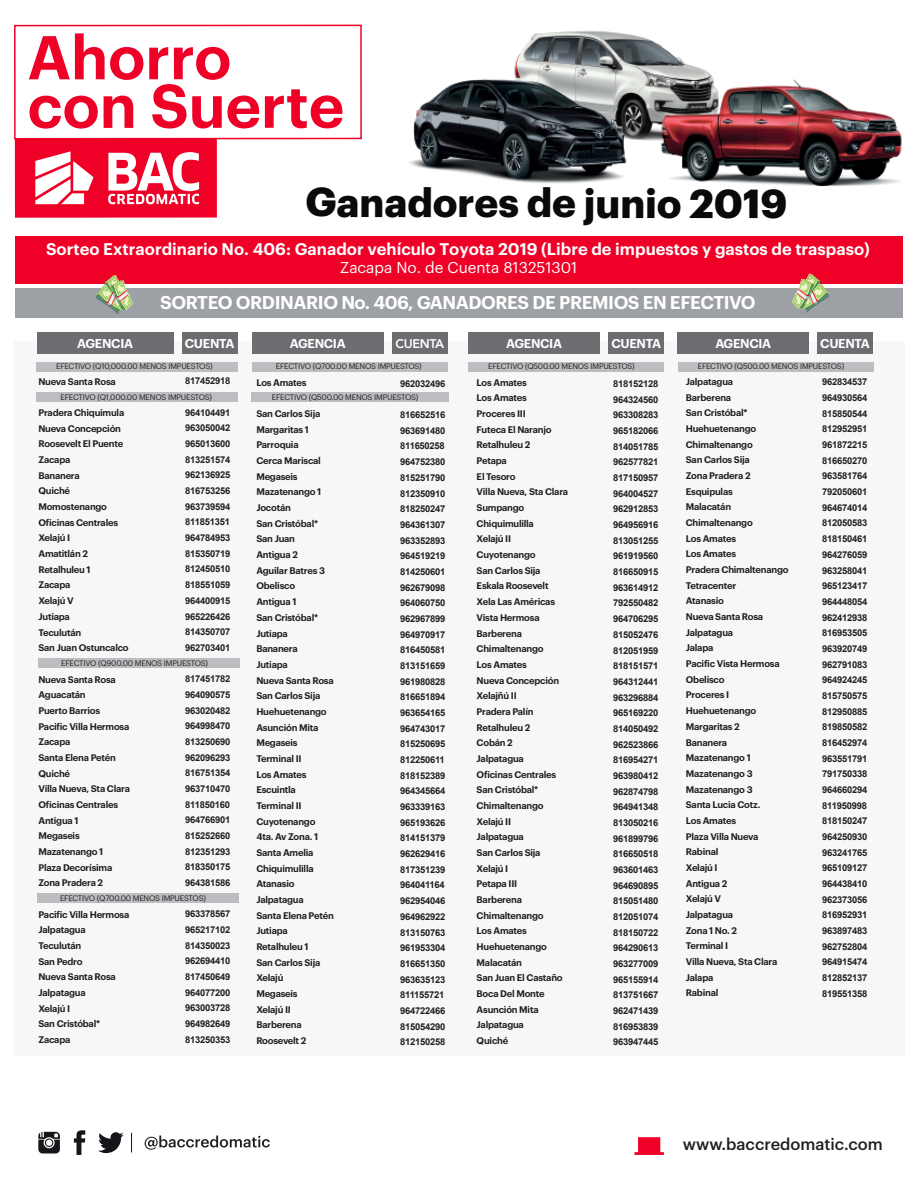
<style>
.page{position:relative;width:918px;height:1188px;background:#fff}
.page>*{position:absolute;margin:0;border:0;box-sizing:border-box;transform-origin:0 0}
.t1{font:600 60.45px/48.6px "Graphik";color:#ef0027}
.t2{font:700 39.75px "Graphik";letter-spacing:-.005em;color:#0b090c}
.t3{font:600 18.15px "Graphik";letter-spacing:-.025em;color:#fff}
.t4{font:600 16.5px "Graphik";color:#fff}
.t5{font:500 16.35px "Graphik";color:#231f20}
.t6{font:15.3px "Graphik";color:#fff}
.t7{font:600 12.6px "Graphik";letter-spacing:-.025em;color:#fff}
.t8{font:800 12.6px "Avenir";letter-spacing:-.025em;color:#fff}
.t9{font:600 9.45px/15.8px "Graphik";letter-spacing:-.025em;color:#231f20}
.t10{font:700 9.45px/15.8px "Arial";letter-spacing:-.025em;color:#231f20;text-align:justify}
.t11{font:7.8px "Graphik";letter-spacing:-.025em;color:#231f20}
</style>
<div class="page">
<div style="left:15px;top:341px;width:890px;height:715px;background:#f7f7f8"></div>
<img style="left:409px;top:31px;width:493px;height:155px">
<div style="left:15px;top:288px;width:887px;height:30px;background:#9da0a5"></div>
<div style="left:37px;top:333px;width:136px;height:21px;background:#6c6d70"></div>
<div style="left:182px;top:333px;width:55px;height:21px;background:#6c6d70"></div>
<div style="left:37px;top:362px;width:201px;height:9px;background:#bcbdc0"></div>
<div style="left:37px;top:393px;width:201px;height:9px;background:#bcbdc0"></div>
<div style="left:38px;top:658px;width:202px;height:10px;background:#bcbdc0"></div>
<div style="left:37px;top:893px;width:202px;height:10px;background:#bcbdc0"></div>
<div style="left:251px;top:393px;width:197px;height:9px;background:#bcbdc0"></div>
<div style="left:252px;top:333px;width:132px;height:21px;background:#6c6d70"></div>
<div style="left:392px;top:333px;width:56px;height:21px;background:#6c6d70"></div>
<div style="left:252px;top:362px;width:196px;height:9px;background:#bcbdc0"></div>
<div style="left:468px;top:333px;width:132px;height:21px;background:#6c6d70"></div>
<div style="left:609px;top:333px;width:55px;height:21px;background:#6c6d70"></div>
<div style="left:468px;top:362px;width:196px;height:9px;background:#bcbdc0"></div>
<div style="left:678px;top:333px;width:131px;height:21px;background:#6c6d70"></div>
<div style="left:817px;top:333px;width:56px;height:21px;background:#6c6d70"></div>
<div style="left:678px;top:362px;width:195px;height:9px;background:#bcbdc0"></div>
<svg style="left:634px;top:1137px;width:30px;height:18px"></svg>
<svg style="left:145px;top:1136px;width:125px;height:14px"></svg>
<svg style="left:98px;top:1132px;width:26px;height:21px"></svg>
<svg style="left:74px;top:1130px;width:11px;height:25px"></svg>
<svg style="left:38px;top:1132px;width:22px;height:21px"></svg>
<svg style="left:131px;top:1133px;width:1px;height:19px"></svg>
<div style="left:14px;top:25px;width:348px;height:114px;border:2px solid #ef0027"></div>
<div style="left:15px;top:139px;width:202px;height:79px;background:#ef0027"></div>
<svg style="left:108px;top:152px;width:91px;height:52px"></svg>
<svg style="left:35px;top:151px;width:59px;height:53px"></svg>
<div style="left:15px;top:236px;width:887px;height:47px;background:#ef0027"></div>
<svg style="left:792px;top:273px;width:37px;height:40px"></svg>
<svg style="left:96px;top:275px;width:37px;height:39px"></svg>
<h1 class="t1" style="left:28px;top:28px;width:318px">Ahorro con Suerte</h1>
<h2 class="t2" style="left:306px;top:172px;width:484px">Ganadores de junio 2019</h2>
<h3 class="t4" style="left:46px;top:236px;width:825px">Sorteo Extraordinario No. 406: Ganador vehículo Toyota 2019 (Libre de impuestos y gastos de traspaso)</h3>
<h3 class="t6" style="left:340px;top:256px;width:239px">Zacapa No. de Cuenta 813251301</h3>
<h3 class="t3" style="left:160px;top:288px;width:597px">SORTEO ORDINARIO No. 406, GANADORES DE PREMIOS EN EFECTIVO</h3>
<h3 class="t7" style="left:185px;top:333px;width:51px">CUENTA</h3>
<p class="t11" style="left:56px;top:360px;width:158px">EFECTIVO (Q10,000.00 MENOS IMPUESTOS)</p>
<p class="t11" style="left:61px;top:391px;width:153px">EFECTIVO (Q1,000.00 MENOS IMPUESTOS)</p>
<h3 class="t7" style="left:77px;top:334px;width:57px">AGENCIA</h3>
<p class="t9" style="left:38px;top:373px;width:79px">Nueva Santa Rosa</p>
<p class="t9" style="left:38px;top:404px;width:92px">Pradera Chiquimula<br>Nueva Concepción<br>Roosevelt El Puente<br>Zacapa<br>Bananera<br>Quiché<br>Momostenango<br>Oficinas Centrales<br>Xelajú I<br>Amatitlán 2<br>Retalhuleu 1<br>Zacapa<br>Xelajú V<br>Jutiapa<br>Teculután<br>San Juan Ostuncalco</p>
<p class="t9" style="left:38px;top:670px;width:93px">Nueva Santa Rosa<br>Aguacatán<br>Puerto Barrios<br>Pacific Villa Hermosa<br>Zacapa<br>Santa Elena Petén<br>Quiché<br>Villa Nueva, Sta Clara<br>Oficinas Centrales<br>Antigua 1<br>Megaseis<br>Mazatenango 1<br>Plaza Decorísima<br>Zona Pradera 2</p>
<p class="t9" style="left:38px;top:906px;width:92px">Pacific Villa Hermosa<br>Jalpatagua<br>Teculután<br>San Pedro<br>Nueva Santa Rosa<br>Jalpatagua<br>Xelajú I<br>San Cristóbal*<br>Zacapa</p>
<p class="t10" style="left:185px;top:373px;width:47px">817452918</p>
<p class="t10" style="left:185px;top:405px;width:47px">964104491<br>963050042<br>965013600<br>813251574<br>962136925<br>816753256<br>963739594<br>811851351<br>964784953<br>815350719<br>812450510<br>818551059<br>964400915<br>965226426<br>814350707<br>962703401</p>
<p class="t10" style="left:185px;top:671px;width:47px">817451782<br>964090575<br>963020482<br>964998470<br>813250690<br>962096293<br>816751354<br>963710470<br>811850160<br>964766901<br>815252660<br>812351293<br>818350175<br>964381586</p>
<p class="t10" style="left:185px;top:906px;width:47px">963378567<br>965217102<br>814350023<br>962694410<br>817450649<br>964077200<br>963003728<br>964982649<br>813250353</p>
<p class="t11" style="left:61px;top:657px;width:148px">EFECTIVO (Q900.00 MENOS IMPUESTOS)</p>
<p class="t11" style="left:60px;top:892px;width:147px">EFECTIVO (Q700.00 MENOS IMPUESTOS)</p>
<h3 class="t7" style="left:290px;top:334px;width:57px">AGENCIA</h3>
<h3 class="t8" style="left:396px;top:334px;width:50px">CUENTA</h3>
<p class="t11" style="left:276px;top:360px;width:147px">EFECTIVO (Q700.00 MENOS IMPUESTOS)</p>
<p class="t9" style="left:256px;top:374px;width:52px">Los Amates</p>
<p class="t9" style="left:256px;top:405px;width:79px">San Carlos Sija<br>Margaritas 1<br>Parroquia<br>Cerca Mariscal<br>Megaseis<br>Mazatenango 1<br>Jocotán<br>San Cristóbal*<br>San Juan<br>Antigua 2<br>Aguilar Batres 3<br>Obelisco<br>Antigua 1<br>San Cristóbal*<br>Jutiapa<br>Bananera<br>Jutiapa<br>Nueva Santa Rosa<br>San Carlos Sija<br>Huehuetenango<br>Asunción Mita<br>Megaseis<br>Terminal II<br>Los Amates<br>Escuintla<br>Terminal II<br>Cuyotenango<br>4ta. Av Zona. 1<br>Santa Amelia<br>Chiquimulilla<br>Atanasio<br>Jalpatagua<br>Santa Elena Petén<br>Jutiapa<br>Retalhuleu 1<br>San Carlos Sija<br>Xelajú<br>Megaseis<br>Xelajú II<br>Barberena<br>Roosevelt 2</p>
<p class="t10" style="left:400px;top:376px;width:47px">962032496</p>
<p class="t10" style="left:400px;top:407px;width:47px">816652516<br>963691480<br>811650258<br>964752380<br>815251790<br>812350910<br>818250247<br>964361307<br>963352893<br>964519219<br>814250601<br>962679098<br>964060750<br>962967899<br>964970917<br>816450581<br>813151659<br>961980828<br>816651894<br>963654165<br>964743017<br>815250695<br>812250611<br>818152389<br>964345664<br>963339163<br>965193626<br>814151379<br>962629416<br>817351239<br>964041164<br>962954046<br>964962922<br>813150763<br>961953304<br>816651350<br>963635123<br>811155721<br>964722466<br>815054290<br>812150258</p>
<p class="t11" style="left:272px;top:391px;width:148px">EFECTIVO (Q500.00 MENOS IMPUESTOS)</p>
<h3 class="t7" style="left:506px;top:334px;width:57px">AGENCIA</h3>
<h3 class="t7" style="left:611px;top:334px;width:51px">CUENTA</h3>
<p class="t11" style="left:488px;top:360px;width:148px">EFECTIVO (Q500.00 MENOS IMPUESTOS)</p>
<p class="t9" style="left:477px;top:374px;width:93px">Los Amates<br>Los Amates<br>Proceres III<br>Futeca El Naranjo<br>Retalhuleu 2<br>Petapa<br>El Tesoro<br>Villa Nueva, Sta Clara<br>Sumpango<br>Chiquimulilla<br>Xelajú II<br>Cuyotenango<br>San Carlos Sija<br>Eskala Roosevelt<br>Xela Las Américas<br>Vista Hermosa<br>Barberena<br>Chimaltenango<br>Los Amates<br>Nueva Concepción<br>Xelajñú II<br>Pradera Palín<br>Retalhuleu 2<br>Cobán 2<br>Jalpatagua<br>Oficinas Centrales<br>San Cristóbal*<br>Chimaltenango<br>Xelajú II<br>Jalpatagua<br>San Carlos Sija<br>Xelajú I<br>Petapa III<br>Barberena<br>Chimaltenango<br>Los Amates<br>Huehuetenango<br>Malacatán<br>San Juan El Castaño<br>Boca Del Monte<br>Asunción Mita<br>Jalpatagua<br>Quiché</p>
<p class="t10" style="left:613px;top:376px;width:47px">818152128<br>964324560<br>963308283<br>965182066<br>814051785<br>962577821<br>817150957<br>964004527<br>962912853<br>964956916<br>813051255<br>961919560<br>816650915<br>963614912<br>792550482<br>964706295<br>815052476<br>812051959<br>818151571<br>964312441<br>963296884<br>965169220<br>814050492<br>962523866<br>816954271<br>963980412<br>962874798<br>964941348<br>813050216<br>961899796<br>816650518<br>963601463<br>964690895<br>815051480<br>812051074<br>818150722<br>964290613<br>963277009<br>965155914<br>813751667<br>962471439<br>816953839<br>963947445</p>
<h3 class="t7" style="left:715px;top:334px;width:57px">AGENCIA</h3>
<h3 class="t7" style="left:820px;top:334px;width:51px">CUENTA</h3>
<p class="t11" style="left:698px;top:360px;width:148px">EFECTIVO (Q500.00 MENOS IMPUESTOS)</p>
<p class="t9" style="left:686px;top:373px;width:104px">Jalpatagua<br>Barberena<br>San Cristóbal*<br>Huehuetenango<br>Chimaltenango<br>San Carlos Sija<br>Zona Pradera 2<br>Esquipulas<br>Malacatán<br>Chimaltenango<br>Los Amates<br>Los Amates<br>Pradera Chimaltenango<br>Tetracenter<br>Atanasio<br>Nueva Santa Rosa<br>Jalpatagua<br>Jalapa<br>Pacific Vista Hermosa<br>Obelisco<br>Proceres I<br>Huehuetenango<br>Margaritas 2<br>Bananera<br>Mazatenango 1<br>Mazatenango 3<br>Mazatenango 3<br>Santa Lucia Cotz.<br>Los Amates<br>Plaza Villa Nueva<br>Rabinal<br>Xelajú I<br>Antigua 2<br>Xelajú V<br>Jalpatagua<br>Zona 1 No. 2<br>Terminal I<br>Villa Nueva, Sta Clara<br>Jalapa<br>Rabinal</p>
<p class="t10" style="left:822px;top:374px;width:47px">962834537<br>964930564<br>815850544<br>812952951<br>961872215<br>816650270<br>963581764<br>792050601<br>964674014<br>812050583<br>818150461<br>964276059<br>963258041<br>965123417<br>964448054<br>962412938<br>816953505<br>963920749<br>962791083<br>964924245<br>815750575<br>812950885<br>819850582<br>816452974<br>963551791<br>791750338<br>964660294<br>811950998<br>818150247<br>964250930<br>963241765<br>965109127<br>964438410<br>962373056<br>816952931<br>963897483<br>962752804<br>964915474<br>812852137<br>819551358</p>
<h3 class="t5" style="left:683px;top:1132px;width:201px">www.baccredomatic.com</h3>
</div>
